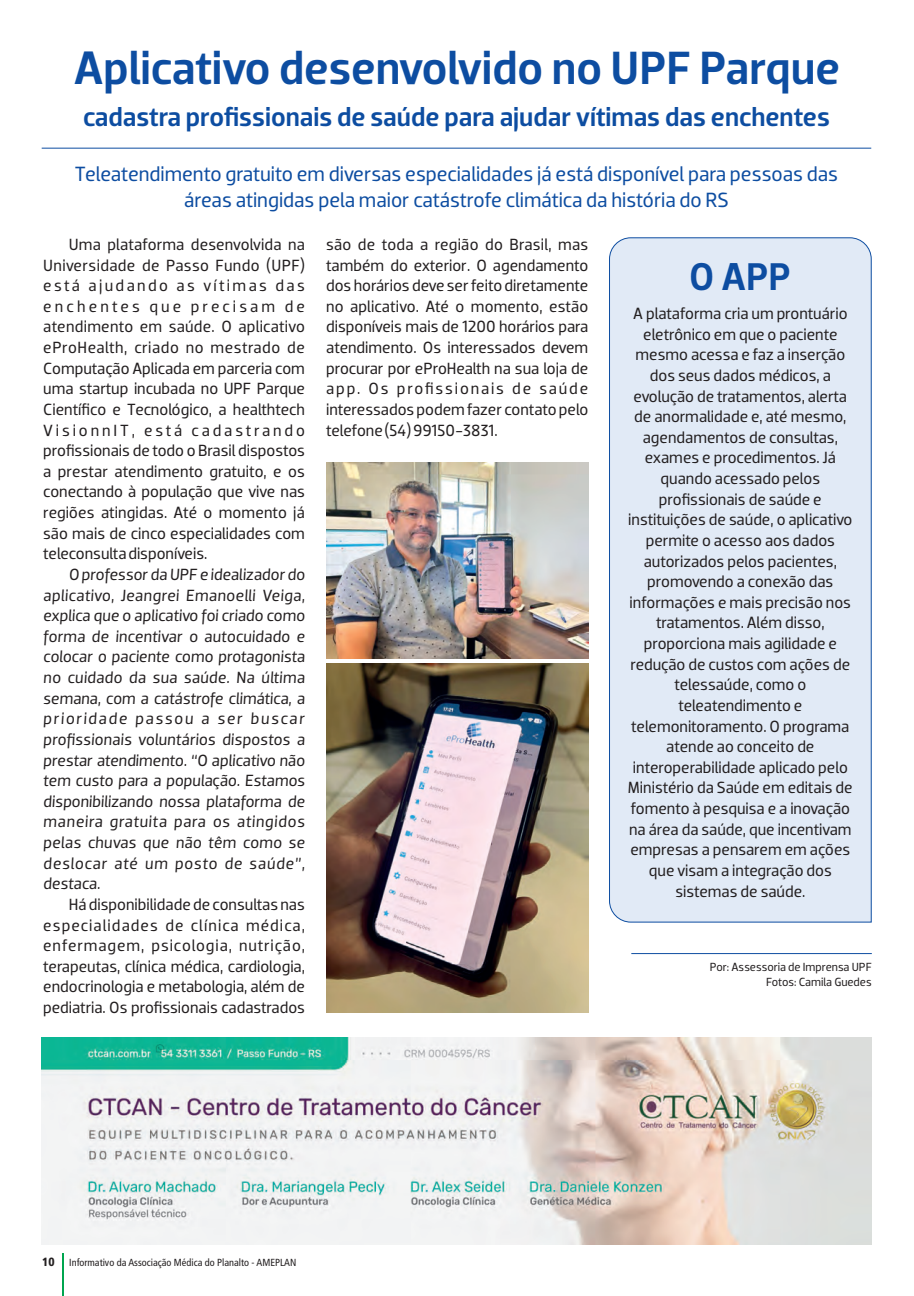
<style>
.page{position:relative;width:914px;height:1296px;background:#fff}
.page>*{position:absolute;margin:0;border:0;box-sizing:border-box;transform-origin:0 0}
.t1{font:500 47.55px "Dobra";color:#0d4da1}
.t2{font:500 39.3px "Dobra";color:#0d4da1}
.t3{font:500 27.15px "Dobra";color:#0d4da1}
.t4{font:21px/26.2px "Dobra";color:#0d4da1;text-align:center}
.t5{font:16.5px/20.5px "Dobra";color:#231f20;text-align:justify}
.t6{font:italic 16.5px/20.5px "Dobra";letter-spacing:.015em;color:#231f20;text-align:justify}
.t7{font:12px/15px "Dobra";color:#231f20;text-align:right}
.t8{font:condensed 10.2px "Frutiger";color:#231f20}
.s1{font-weight:900;font-size:11.85px}
</style>
<div class="page">
<div style="left:609px;top:237px;width:263px;height:686px;background:#e1eaf6"></div>
<hr style="left:62px;top:1253px;width:1px;height:43px;background:#00a54f">
<img style="left:42px;top:1037px;width:829px;height:208px">
<img style="left:326px;top:663px;width:262px;height:350px">
<img style="left:326px;top:462px;width:262px;height:197px">
<hr style="left:42px;top:148px;width:829px;height:1px;background:#0d4da1">
<hr style="left:631px;top:953px;width:240px;height:1px;background:#0d4da1">
<h1 class="t1" style="left:74px;top:51px;width:767px">Aplicativo desenvolvido no UPF Parque</h1>
<h3 class="t3" style="left:83px;top:107px;width:748px">cadastra profissionais de saúde para ajudar vítimas das enchentes</h3>
<p class="t4" style="left:75px;top:163px;width:764px">Teleatendimento gratuito em diversas especialidades já está disponível para pessoas das áreas atingidas pela maior catástrofe climática da história do RS</p>
<p class="t5" style="left:43px;top:236px;width:263px;text-indent:26px">Uma plataforma desenvolvida na Universidade de Passo Fundo (UPF) está ajudando as vítimas das enchentes que precisam de atendimento em saúde. O aplicativo eProHealth, criado no mestrado de Computação Aplicada em parceria com uma startup incubada no UPF Parque Científico e Tecnológico, a healthtech VisionnIT, está cadastrando profissionais de todo o Brasil dispostos a prestar atendimento gratuito, e os conectando à população que vive nas regiões atingidas. Até o momento já são mais de cinco especialidades com teleconsultadisponíveis.</p>
<p class="t6" style="left:43px;top:566px;width:263px;text-indent:26px">O professor da UPF e idealizador do aplicativo, Jeangrei Emanoelli Veiga, explica que o aplicativo foi criado como forma de incentivar o autocuidado e colocar o paciente como protagonista no cuidado da sua saúde. Na última semana, com a catástrofe climática, a prioridade passou a ser buscar profissionais voluntários dispostos a prestar atendimento. “O aplicativo não tem custo para a população. Estamos disponibilizando nossa plataforma de maneira gratuita para os atingidos pelas chuvas que não têm como se deslocar até um posto de saúde”, destaca.</p>
<p class="t5" style="left:43px;top:896px;width:263px;text-indent:26px">Há disponibilidade de consultas nas especialidades de clínica médica, enfermagem, psicologia, nutrição, terapeutas, clínica médica, cardiologia, endocrinologia e metabologia, além de pediatria. Os profissionais cadastrados</p>
<p class="t5" style="left:326px;top:236px;width:264px">são de toda a região do Brasil, mas também do exterior. O agendamento dos horários deve ser feito diretamente no aplicativo. Até o momento, estão disponíveis mais de 1200 horários para atendimento. Os interessados devem procurar por eProHealth na sua loja de app. Os profissionais de saúde interessados podem fazer contato pelo telefone(54)99150-3831.</p>
<h2 class="t2" style="left:689px;top:263px;width:103px">O APP</h2>
<p class="t5" style="left:628px;top:305px;width:226px;text-align:center">A plataforma cria um prontuário eletrônico em que o paciente mesmo acessa e faz a inserção dos seus dados médicos, a evolução de tratamentos, alerta de anormalidade e, até mesmo, agendamentos de consultas, exames e procedimentos. Já quando acessado pelos profissionais de saúde e instituições de saúde, o aplicativo permite o acesso aos dados autorizados pelos pacientes, promovendo a conexão das informações e mais precisão nos tratamentos. Além disso, proporciona mais agilidade e redução de custos com ações de telessaúde, como o teleatendimento e telemonitoramento. O programa atende ao conceito de interoperabilidade aplicado pelo<br>Ministério da Saúde em editais de fomento à pesquisa e a inovação na área da saúde, que incentivam empresas a pensarem em ações que visam a integração dos sistemas de saúde.</p>
<p class="t7" style="left:709px;top:960px;width:164px">Por: Assessoria de Imprensa UPF<br>Fotos: Camila Guedes</p>
<p class="t8" style="left:42px;top:1259px;width:255px"><span class="s1">10</span> Informativo da Associação Médica do Planalto - AMEPLAN</p>
</div>
